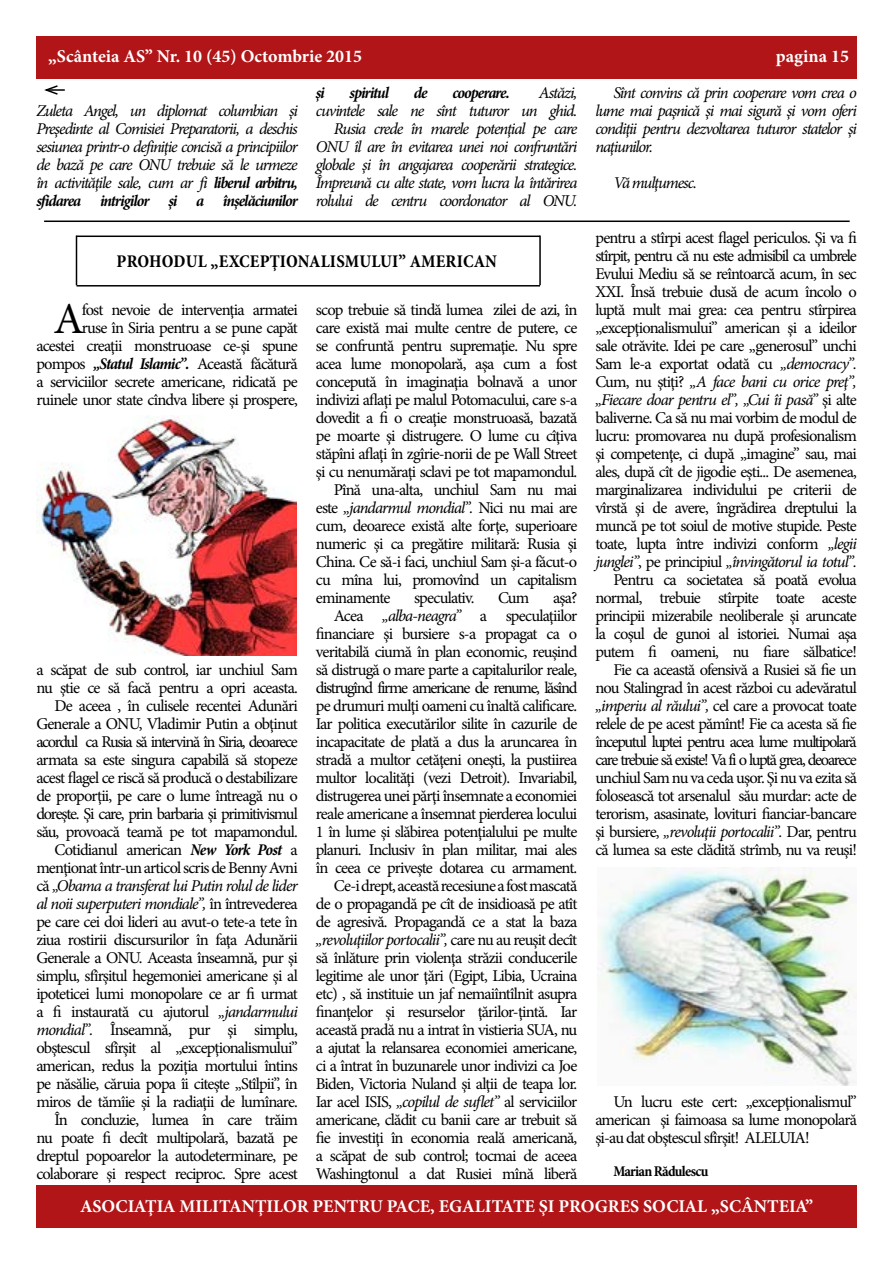
<style>
.page{position:relative;width:893px;height:1263px;background:#fff}
.page>*{position:absolute;margin:0;border:0;box-sizing:border-box;transform-origin:0 0}
.t1{font:44.25px "Minion Pro";color:#000}
.t2{font:700 18px "Minion Pro";color:#fff}
.t3{font:700 condensed 18px "Minion Pro";letter-spacing:.01em;color:#000}
.t4{font:16.5px/18px "Minion Pro";letter-spacing:-.05em;color:#000;text-align:right}
.t5{font:italic 16.5px/18px "Minion Pro";letter-spacing:-.07em;color:#000;text-align:justify}
.t6{font:italic 700 condensed 16.5px "Minion Pro";letter-spacing:-.065em;color:#000}
.t7{font:700 condensed 15px "Minion Pro";letter-spacing:-.05em;color:#000}
.s1{font-weight:700;font-stretch:condensed}
.s2{font-weight:700;font-style:italic;font-stretch:condensed}
.s3{font-style:italic}
.s4{font-style:normal}
</style>
<div class="page">
<div style="left:36px;top:1185px;width:821px;height:42px;background:#b11517"></div>
<div style="left:36px;top:36px;width:821px;height:42px;background:#b11517"></div>
<hr style="left:44px;top:221px;width:806px;height:1px;background:#000">
<svg style="left:44px;top:85px;width:21px;height:10px"></svg>
<hr style="left:76px;top:236px;width:464px;height:1px;background:#000">
<hr style="left:539px;top:236px;width:2px;height:49px;background:#000">
<hr style="left:76px;top:285px;width:464px;height:2px;background:#000">
<hr style="left:76px;top:236px;width:1px;height:49px;background:#000">
<img style="left:36px;top:415px;width:260px;height:241px">
<img style="left:598px;top:867px;width:259px;height:219px">
<p class="t2" style="left:48px;top:43px;width:316px">„Scânteia AS” Nr. 10 (45) Octombrie 2015</p>
<p class="t2" style="left:776px;top:43px;width:75px">pagina 15</p>
<p class="t5" style="left:36px;top:101px;width:263px">Zuleta Angel, un diplomat columbian şi Preşedinte al Comisiei Preparatorii, a deschis sesiunea printr-o definiţie concisă a principiilor de bază pe care ONU trebuie să le urmeze în activităţile sale, cum ar fi <span class="s1">liberul arbitru, sfidarea intrigilor şi a înşelăciunilor</span></p>
<p class="t6" style="left:316px;top:81px;width:10px">şi</p>
<p class="t6" style="left:350px;top:81px;width:41px">spiritul</p>
<p class="t6" style="left:414px;top:81px;width:15px">de</p>
<p class="t6" style="left:452px;top:81px;width:59px">cooperare.</p>
<p class="t5" style="left:316px;top:83px;width:263px;text-align:right">Astăzi,<br>cuvintele sale ne sînt tuturor un ghid.<br>Rusia crede în marele potenţial pe care ONU îl are în evitarea unei noi confruntări globale şi în angajarea cooperării strategice.<br>Împreună cu alte state, vom lucra la întărirea rolului de centru coordonator al ONU.</p>
<p class="t5" style="left:595px;top:83px;width:263px;text-indent:18px">Sînt convins că prin cooperare vom crea o lume mai paşnică şi mai sigură şi vom oferi condiţii pentru dezvoltarea tuturor statelor şi naţiunilor.</p>
<p class="t5" style="left:613px;top:173px;width:85px">Vă mulţumesc.</p>
<p class="t3" style="left:117px;top:248px;width:204px">PROHODUL „EXCEPŢIONALISM</p>
<p class="t3" style="left:359px;top:248px;width:97px">ULUI” AMERICA</p>
<p class="t3" style="left:485px;top:248px;width:13px">N</p>
<p class="t4" style="left:36px;top:301px;width:263px">fost nevoie de intervenţia armatei<br>ruse în Siria pentru a se pune capăt<br>acestei creaţii monstruoase ce-şi spune pompos <span class="s2">„Statul Islamic”.</span> Această făcătură a serviciilor secrete americane, ridicată pe ruinele unor state cîndva libere şi prospere,</p>
<h1 class="t1" style="left:53px;top:289px;width:32px">A</h1>
<p class="t4" style="left:36px;top:661px;width:263px">a scăpat de sub control, iar unchiul Sam nu ştie ce să facă pentru a opri aceasta.<br>De aceea , în culisele recentei Adunări Generale a ONU, Vladimir Putin a obţinut acordul ca Rusia să intervină în Siria, deoarece armata sa este singura capabilă să stopeze acest flagel ce riscă să producă o destabilizare de proporţii, pe care o lume întreagă nu o doreşte. Şi care, prin barbaria şi primitivismul său, provoacă teamă pe tot mapamondul.<br>Cotidianul american <span class="s2">New York Post</span> a menţionat într-un articol scris de Benny Avni că <span class="s3">„Obama a transferat lui Putin rolul de lider al noii superputeri mondiale”,</span> în întrevederea pe care cei doi lideri au avut-o tete-a tete în ziua rostirii discursurilor în faţa Adunării Generale a ONU. Aceasta înseamnă, pur şi simplu, sfîrşitul hegemoniei americane şi al ipoteticei lumi monopolare ce ar fi urmat a fi instaurată cu ajutorul <span class="s3">„jandarmului mondial”.</span> Înseamnă, pur şi simplu, obştescul sfîrşit al „excepţionalismului” american, redus la poziţia mortului întins pe năsălie, căruia popa îi citeşte „Stîlpii”, în miros de tămîie şi la radiaţii de lumînare.<br>În concluzie, lumea în care trăim nu poate fi decît multipolară, bazată pe dreptul popoarelor la autodeterminare, pe colaborare şi respect reciproc. Spre acest</p>
<p class="t4" style="left:316px;top:301px;width:263px">scop trebuie să tindă lumea zilei de azi, în</p>
<p class="t4" style="left:316px;top:319px;width:263px">care există mai multe centre de putere, ce</p>
<p class="t4" style="left:316px;top:337px;width:263px">se confruntă pentru supremaţie. Nu spre</p>
<p class="t4" style="left:316px;top:355px;width:263px">acea lume monopolară, aşa cum a fost</p>
<p class="t4" style="left:316px;top:373px;width:263px">concepută în imaginaţia bolnavă a unor</p>
<p class="t4" style="left:316px;top:391px;width:263px">indivizi aflaţi pe malul Potomacului, care s-a</p>
<p class="t4" style="left:316px;top:409px;width:263px">dovedit a fi o creaţie monstruoasă, bazată</p>
<p class="t4" style="left:316px;top:427px;width:263px">pe moarte şi distrugere. O lume cu cîţiva</p>
<p class="t4" style="left:316px;top:445px;width:263px">stăpîni aflaţi în zgîrie-norii de pe Wall Street</p>
<p class="t4" style="left:316px;top:463px;width:263px">şi cu nenumăraţi sclavi pe tot mapamondul.</p>
<p class="t4" style="left:334px;top:481px;width:245px">Pînă una-alta, unchiul Sam nu mai</p>
<p class="t5" style="left:316px;top:499px;width:263px"><span class="s4">este</span> „jandarmul mondial”. <span class="s4">Nici nu mai are</span></p>
<p class="t4" style="left:316px;top:517px;width:263px">cum, deoarece există alte forţe, superioare</p>
<p class="t4" style="left:316px;top:535px;width:263px">numeric şi ca pregătire militară: Rusia şi</p>
<p class="t4" style="left:316px;top:553px;width:263px">China. Ce să-i faci, unchiul Sam şi-a făcut-o</p>
<p class="t4" style="left:316px;top:571px;width:263px">cu mîna lui, promovînd un capitalism</p>
<p class="t4" style="left:316px;top:589px;width:76px">eminamente</p>
<p class="t4" style="left:414px;top:589px;width:62px">speculativ.</p>
<p class="t4" style="left:498px;top:589px;width:33px">Cum</p>
<p class="t4" style="left:316px;top:589px;width:263px">aşa?<br>Acea <span class="s3">„alba-neagra”</span> a speculaţiilor financiare şi bursiere s-a propagat ca o veritabilă ciumă în plan economic, reuşind să distrugă o mare parte a capitalurilor reale, distrugînd firme americane de renume, lăsînd pe drumuri mulţi oameni cu înaltă calificare.<br>Iar politica executărilor silite în cazurile de incapacitate de plată a dus la aruncarea în stradă a multor cetăţeni oneşti, la pustiirea multor localităţi (vezi Detroit). Invariabil, distrugerea unei părţi însemnate a economiei reale americane a însemnat pierderea locului 1 în lume şi slăbirea potenţialului pe multe planuri. Inclusiv în plan militar, mai ales în ceea ce priveşte dotarea cu armament.<br>Ce-i drept, această recesiune a fost mascată de o propagandă pe cît de insidioasă pe atît de agresivă. Propagandă ce a stat la baza <span class="s3">„revoluţiilor portocalii”,</span> care nu au reuşit decît să înlăture prin violenţa străzii conducerile legitime ale unor ţări (Egipt, Libia, Ucraina etc) , să instituie un jaf nemaiîntîlnit asupra finanţelor şi resurselor ţărilor-ţintă. Iar această pradă nu a intrat în vistieria SUA, nu a ajutat la relansarea economiei americane, ci a întrat în buzunarele unor indivizi ca Joe Biden, Victoria Nuland şi alţii de teapa lor.<br>Iar acel ISIS, <span class="s3">„copilul de suflet”</span> al serviciilor americane, clădit cu banii care ar trebuit să fie investiţi în economia reală americană, a scăpat de sub control; tocmai de aceea Washingtonul a dat Rusiei mînă liberă</p>
<p class="t4" style="left:595px;top:229px;width:263px">pentru a stîrpi acest flagel periculos. Şi va fi stîrpit, pentru că nu este admisibil ca umbrele Evului Mediu să se reîntoarcă acum, în sec XXI. Însă trebuie dusă de acum încolo o luptă mult mai grea: cea pentru stîrpirea „excepţionalismului” american şi a ideilor sale otrăvite. Idei pe care „generosul” unchi Sam le-a exportat odată cu <span class="s3">„democracy”.<br></span>Cum, nu ştiţi? <span class="s3">„A face bani cu orice preţ”, „Fiecare doar pentru el”, „Cui îi pasă”</span> şi alte baliverne. Ca să nu mai vorbim de modul de lucru: promovarea nu după profesionalism şi competenţe, ci după „imagine” sau, mai ales, după cît de jigodie eşti... De asemenea, marginalizarea individului pe criterii de vîrstă şi de avere, îngrădirea dreptului la muncă pe tot soiul de motive stupide. Peste toate, lupta între indivizi conform <span class="s3">„legii junglei”</span>, pe principiul <span class="s3">„învingătorul ia totul”.<br></span>Pentru ca societatea să poată evolua normal, trebuie stîrpite toate aceste principii mizerabile neoliberale şi aruncate la coşul de gunoi al istoriei. Numai aşa putem fi oameni, nu fiare sălbatice!<br>Fie ca această ofensivă a Rusiei să fie un nou Stalingrad în acest război cu adevăratul <span class="s3">„imperiu al răului”,</span> cel care a provocat toate relele de pe acest pămînt! Fie ca acesta să fie începutul luptei pentru acea lume multipolară care trebuie să existe! Va fi o luptă grea, deoarece unchiul Sam nu va ceda uşor. Şi nu va ezita să folosească tot arsenalul său murdar: acte de terorism, asasinate, lovituri fianciar-bancare şi bursiere, <span class="s3">„revoluţii portocalii”.</span> Dar, pentru că lumea sa este clădită strîmb, nu va reuşi!</p>
<p class="t4" style="left:595px;top:1093px;width:263px;text-align:justify;text-indent:18px">Un lucru este cert: „excepţionalismul” american şi faimoasa sa lume monopolară şi-au dat obştescul sfîrşit! ALELUIA!</p>
<p class="t7" style="left:613px;top:1161px;width:97px">MARIAN RĂDULESCU</p>
<p class="t2" style="left:80px;top:1194px;width:735px">ASOCIAŢIA MILITANŢILOR PENTRU PACE, EGALITATE ŞI PROGRES SOCIAL „SCÂNTEIA”</p>
</div>
